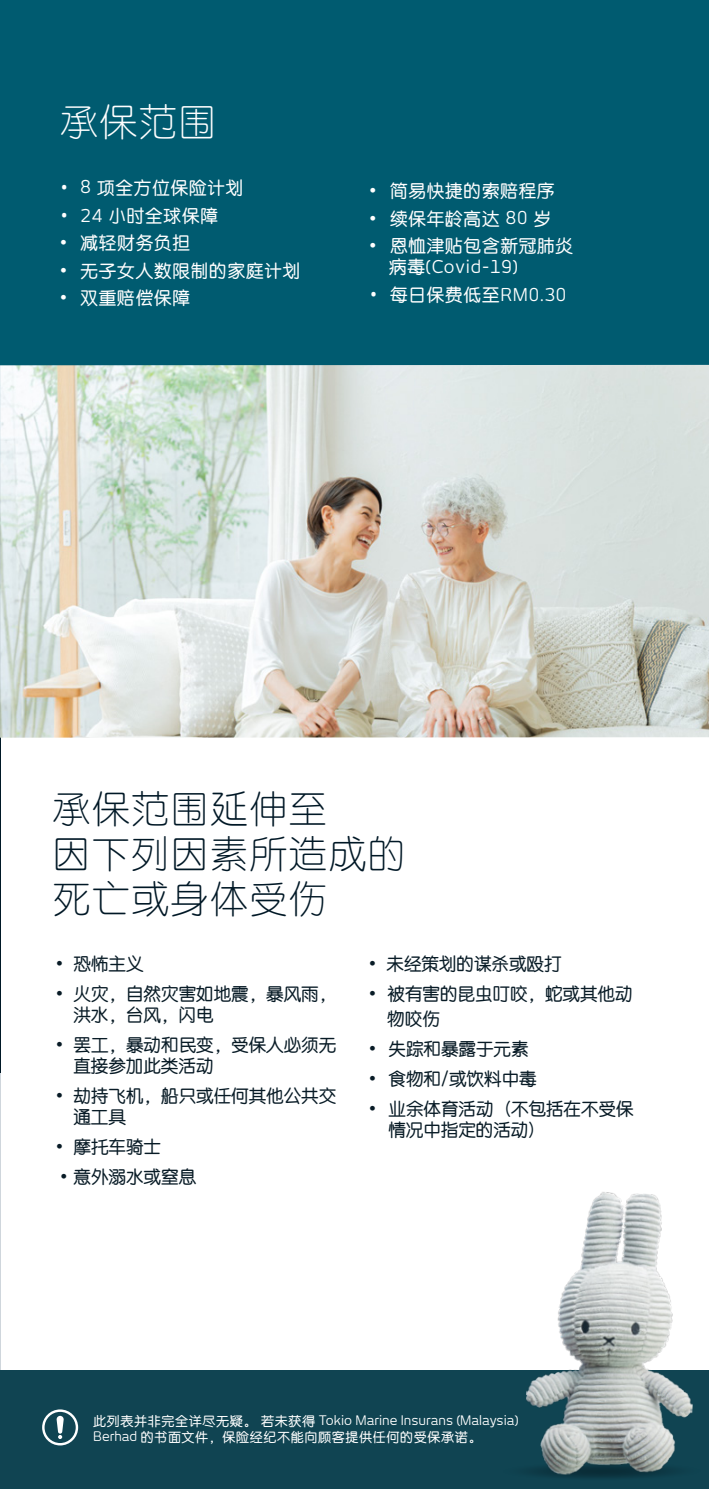
<style>
.page{position:relative;width:709px;height:1489px;background:#fff}
.page>*{position:absolute;margin:0;border:0;box-sizing:border-box;transform-origin:0 0}
.t1{font:37.5px/45px "ST Yuanti SC Light";letter-spacing:.05em;color:#001826}
.t2{font:37.5px "ST Yuanti SC Light";color:#fff}
.t3{font:17.5px/21px "ST Yuanti SC Regular";color:#081b26}
.t4{font:17.5px "ST Yuanti SC Regular";letter-spacing:.05em;color:#fff}
.t5{font:17.5px "New June";letter-spacing:.05em;color:#fff}
.t6{font:13px "New June";color:#fff}
.t7{font:13px "ST Yuanti SC Regular";letter-spacing:.05em;color:#fff}
.s1{font-family:"New June"}
.s2{font-family:"ST Yuanti SC Regular"}
</style>
<div class="page">
<hr style="left:0;top:256px;width:1px;height:1232px;background:#cfd6dc">
<img style="left:0;top:0;width:1px;height:365px">
<hr style="left:0;top:371px;width:1px;height:701px;background:#001826">
<div style="left:1px;top:1370px;width:708px;height:118px;background:#104452"></div>
<img style="left:526px;top:1192px;width:167px;height:286px">
<div style="left:1px;top:0;width:708px;height:365px;background:#005b70"></div>
<img style="left:0;top:365px;width:709px;height:372px">
<svg style="left:42px;top:1409px;width:36px;height:36px"></svg>
<h1 class="t2" style="left:60px;top:94px;width:157px">承保范围</h1>
<p class="t4" style="left:60px;top:175px;width:185px"><span class="s1">• 8</span> 项全方位保险计划</p>
<p class="t4" style="left:60px;top:202px;width:159px"><span class="s1">• 24</span> 小时全球保障</p>
<p class="t4" style="left:60px;top:230px;width:131px">• 减轻财务负担</p>
<p class="t4" style="left:60px;top:257px;width:241px">• 无子女人数限制的家庭计划</p>
<p class="t4" style="left:60px;top:285px;width:131px">• 双重赔偿保障</p>
<p class="t4" style="left:370px;top:178px;width:186px">• 简易快捷的索赔程序</p>
<p class="t4" style="left:370px;top:205px;width:183px">• 续保年龄高达 <span class="s1">80</span> 岁</p>
<p class="t4" style="left:370px;top:233px;width:205px">• 恩恤津贴包含新冠肺炎</p>
<p class="t5" style="left:389px;top:257px;width:130px"><span class="s2">病毒</span>(Covid-19)</p>
<p class="t5" style="left:370px;top:284px;width:198px">• <span class="s2">每日保费低至</span>RM0.30</p>
<h1 class="t1" style="left:53px;top:784px;width:354px">承保范围延伸至<br>因下列因素所造成的死亡或身体受伤</h1>
<p class="t3" style="left:57px;top:952px;width:88px">• 恐怖主义</p>
<p class="t3" style="left:73px;top:982px;width:264px;text-indent:-17px">• 火灾，自然灾害如地震，暴风雨，洪水，台风，闪电</p>
<p class="t3" style="left:73px;top:1033px;width:264px;text-indent:-17px">• 罢工，暴动和民变，受保人必须无直接参加此类活动</p>
<p class="t3" style="left:73px;top:1084px;width:264px;text-indent:-17px">• 劫持飞机，船只或任何其他公共交通工具</p>
<p class="t3" style="left:57px;top:1135px;width:106px">• 摩托车骑士</p>
<p class="t3" style="left:61px;top:1165px;width:137px">• 意外溺水或窒息</p>
<p class="t3" style="left:369px;top:952px;width:193px">• 未经策划的谋杀或殴打</p>
<p class="t3" style="left:387px;top:980px;width:247px;line-height:25px;text-indent:-18px">• 被有害的昆虫叮咬，蛇或其他动物咬伤</p>
<p class="t3" style="left:369px;top:1037px;width:161px">• 失踪和暴露于元素</p>
<p class="t3" style="left:369px;top:1067px;width:169px">• 食物和/或饮料中毒</p>
<p class="t3" style="left:388px;top:1097px;width:247px;text-indent:-19px">• 业余体育活动（不包括在不受保情况中指定的活动）</p>
<p class="t6" style="left:93px;top:1412px;width:426px"><span class="s2">此列表并非完全详尽无疑。 若未获得</span> Tokio Marine Insurans (Malaysia)</p>
<p class="t7" style="left:93px;top:1426px;width:389px"><span class="s1">Berhad</span> 的书面文件，保险经纪不能向顾客提供任何的受保承诺。</p>
</div>
